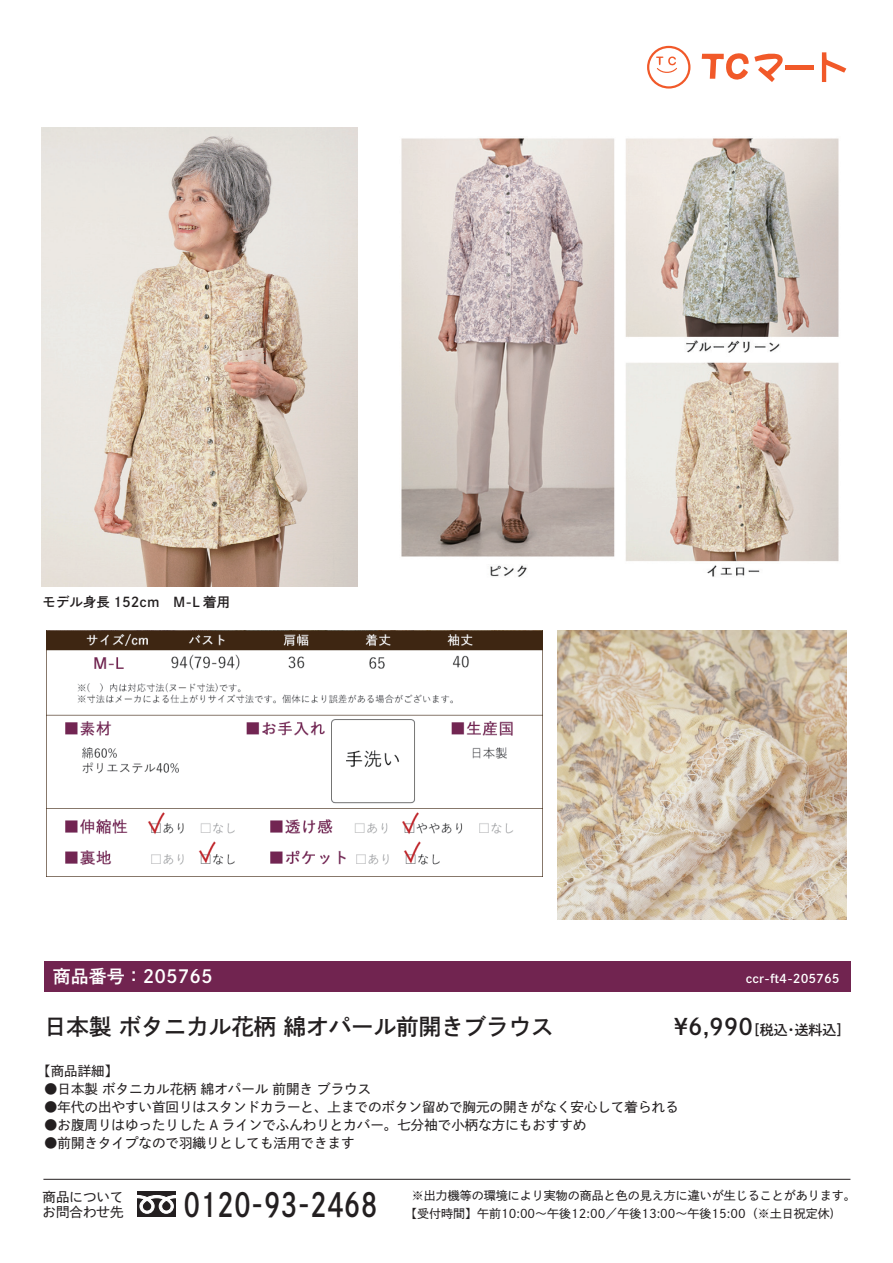
<style>
.page{position:relative;width:893px;height:1263px;background:#fff}
.page>*{position:absolute;margin:0;border:0;box-sizing:border-box;transform-origin:0 0}
.t1{font:32.55px "DNP Shuei Go Kin Std B";color:#231f20;scale:.8 1}
.t2{font:22.5px "DNP Shuei Go Kin Std B";color:#231f20}
.t3{font:18px "DNP Shuei Go Kin Std B";color:#fff}
.t4{font:13.95px "DNP Shuei Go Kin Std B";color:#231f20}
.t5{font:13.5px/15px "DNP Shuei Go Kin Std M";color:#231f20}
.t6{font:13.5px "DNP Shuei Go Kin Std B";color:#231f20}
.t7{font:12px "DNP Shuei Go Kin Std M";color:#231f20}
.t8{font:12px "DNP Shuei Go Kin Std B";color:#fff}
.s1{font-size:22.5px}
</style>
<div class="page">
<img style="left:401px;top:138px;width:438px;height:439px">
<img style="left:557px;top:630px;width:289px;height:289px">
<img style="left:46px;top:630px;width:496px;height:246px">
<img style="left:41px;top:128px;width:317px;height:458px">
<div style="left:44px;top:961px;width:806px;height:31px;background:#712450"></div>
<div style="left:137px;top:1191px;width:39px;height:26px;background:#231f20"></div>
<svg style="left:137px;top:1195px;width:39px;height:19px"></svg>
<hr style="left:43px;top:1179px;width:807px;height:1px;background:#231f20">
<svg style="left:822px;top:52px;width:24px;height:30px"></svg>
<svg style="left:702px;top:53px;width:81px;height:29px"></svg>
<div style="left:785px;top:65px;width:28px;height:5px;background:#f15929"></div>
<svg style="left:647px;top:46px;width:43px;height:43px"></svg>
<div style="left:649px;top:48px;width:39px;height:38px;background:#fff;border-radius:50%"></div>
<svg style="left:656px;top:56px;width:21px;height:17px"></svg>
<p class="t6" style="left:43px;top:592px;width:189px">モデル身長 152cm　M-L 着用</p>
<h3 class="t3" style="left:53px;top:964px;width:161px">商品番号：205765</h3>
<p class="t8" style="left:746px;top:970px;width:95px">ccr-ft4-205765</p>
<h2 class="t2" style="left:44px;top:1011px;width:511px">日本製 ボタニカル花柄 綿オパール前開きブラウス</h2>
<p class="t4" style="left:674px;top:1020px;width:178px"><span class="s1">¥6,990</span>［税込・送料込］</p>
<p class="t5" style="left:37px;top:1064px;width:82px">【商品詳細】</p>
<p class="t5" style="left:44px;top:1082px;width:329px">●日本製 ボタニカル花柄 綿オパール 前開き ブラウス</p>
<p class="t5" style="left:44px;top:1100px;width:636px">●年代の出やすい首回りはスタンドカラーと、上までのボタン留めで胸元の開きがなく安心して着られる</p>
<p class="t5" style="left:44px;top:1118px;width:544px">●お腹周りはゆったりした A ラインでふんわりとカバー。七分袖で小柄な方にもおすすめ</p>
<p class="t5" style="left:44px;top:1136px;width:312px">●前開きタイプなので羽織りとしても活用できます</p>
<p class="t5" style="left:43px;top:1189px;width:82px">商品についてお問合わせ先</p>
<h1 class="t1" style="left:184px;top:1182px;width:244px">0120-93-2468</h1>
<p class="t7" style="left:412px;top:1188px;width:445px">※出力機等の環境により実物の商品と色の見え方に違いが生じることがあります。</p>
<p class="t7" style="left:411px;top:1205px;width:436px">【受付時間】午前10:00～午後12:00／午後13:00～午後15:00（※土日祝定休)　</p>
</div>
